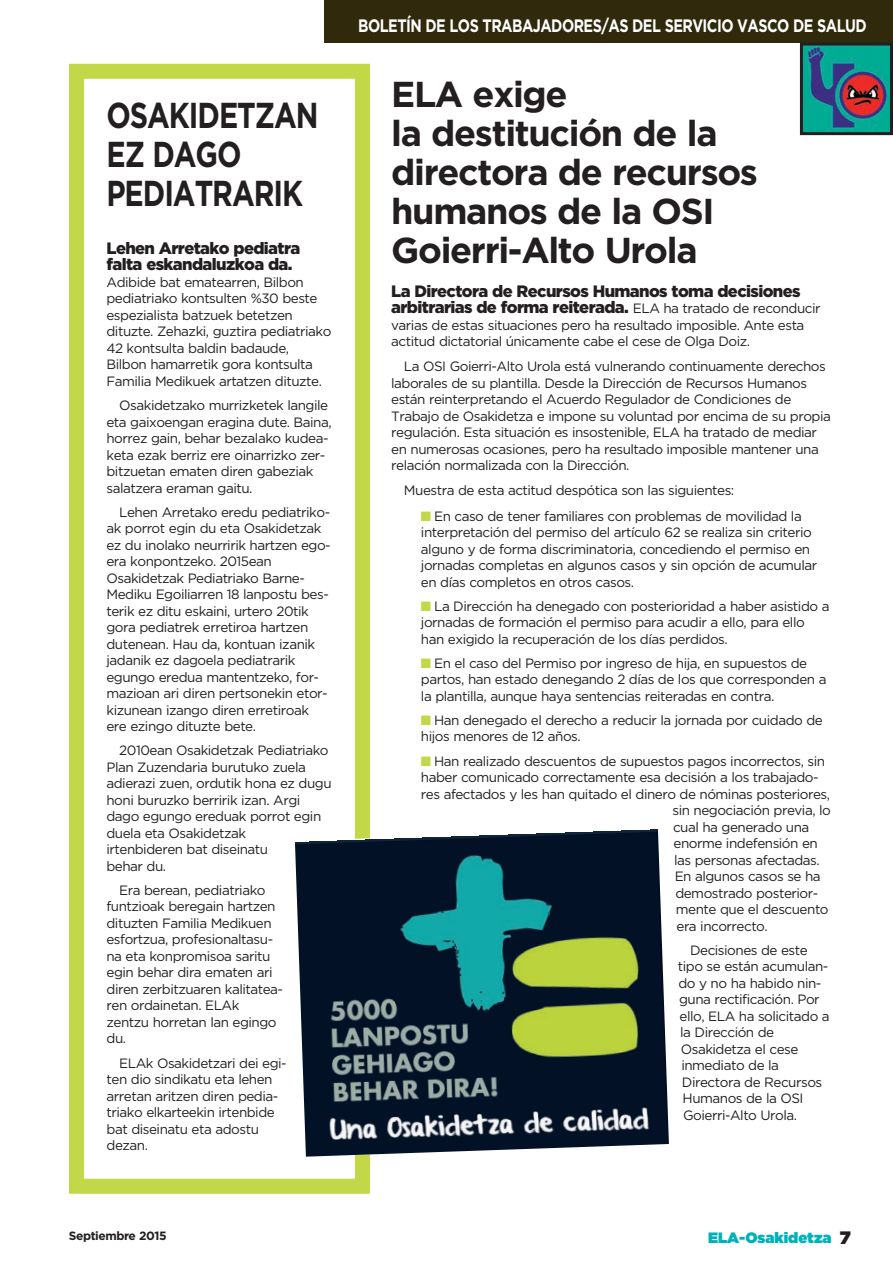
<style>
.page{position:relative;width:893px;height:1263px;background:#fff}
.page>*{position:absolute;margin:0;border:0;box-sizing:border-box;transform-origin:0 0}
.t1{font:700 36px/39px "Gotham";letter-spacing:-.035em;color:#231f20}
.t2{font:700 36px/39px "Gotham";letter-spacing:-.035em;color:#231f20;scale:.8 1}
.t3{font:700 18px "Gotham";letter-spacing:-.035em;color:#fff;scale:.8 1}
.t4{font:900 16.5px/16.5px "Gotham";letter-spacing:-.035em;color:#231f20}
.t5{font:15px "Gotham Ultra";color:#00b1b9}
.t6{font:13.5px/16.5px "Gotham";letter-spacing:-.035em;color:#231f20}
.t7{font:700 12px "Gotham";letter-spacing:-.035em;color:#231f20}
.s1{font-weight:400;font-size:13.5px}
.s2{color:#c2d846}
.s3{font-size:18px;color:#231f20}
</style>
<div class="page">
<div style="left:324px;top:0;width:569px;height:43px;background:#31290c"></div>
<img style="left:804px;top:47px;width:85px;height:84px">
<div style="left:800px;top:43px;width:93px;height:92px;border:3px solid #231f20"></div>
<div style="left:69px;top:64px;width:301px;height:1130px;border:15px solid #c2d846"></div>
<img style="left:295px;top:829px;width:374px;height:328px">
<h1 class="t2" style="left:106px;top:94px;width:267px">OSAKIDETZAN<br>EZ DAGO<br>PEDIATRARIK</h1>
<p class="t4" style="left:106px;top:239px;width:195px">Lehen Arretako pediatra falta eskandaluzkoa da.</p>
<p class="t6" style="left:106px;top:274px;width:226px">Adibide bat ematearren, Bilbon pediatriako kontsulten %30 beste espezialista batzuek betetzen dituzte. Zehazki, guztira pediatriako 42 kontsulta baldin badaude, Bilbon hamarretik gora kontsulta Familia Medikuek artatzen dituzte.</p>
<p class="t6" style="left:106px;top:397px;width:227px;text-indent:13px">Osakidetzako murrizketek langile eta gaixoengan eragina dute. Baina, horrez gain, behar bezalako kudea&shy;keta ezak berriz ere oinarrizko zer&shy;bitzuetan ematen diren gabeziak salatzera eraman gaitu.</p>
<p class="t6" style="left:106px;top:503px;width:226px;text-indent:13px">Lehen Arretako eredu pediatriko&shy;ak porrot egin du eta Osakidetzak ez du inolako neurririk hartzen ego&shy;era konpontzeko. 2015ean Osakidetzak Pediatriako Barne-Mediku Egoiliarren 18 lanpostu bes&shy;terik ez ditu eskaini, urtero 20tik gora pediatrek erretiroa hartzen dutenean. Hau da, kontuan izanik jadanik ez dagoela pediatrarik egungo eredua mantentzeko, for&shy;mazioan ari diren pertsonekin etor&shy;kizunean izango diren erretiroak ere ezingo dituzte bete.</p>
<p class="t6" style="left:106px;top:742px;width:227px;text-indent:13px">2010ean Osakidetzak Pediatriako<br>Plan Zuzendaria burutuko zuela adierazi zuen, ordutik hona ez dugu honi buruzko berririk izan. Argi dago egungo ereduak porrot egin duela eta Osakidetzak<br>irtenbideren bat diseinatu<br>behar du.</p>
<p class="t6" style="left:106px;top:882px;width:178px;text-indent:13px">Era berean, pediatriako funtzioak beregain hartzen dituzten Familia Medikuen esfortzua, profesionaltasu&shy;na eta konpromisoa saritu egin behar dira ematen ari diren zerbitzuaren kalitatea&shy;ren ordainetan. ELAk zentzu horretan lan egingo du.</p>
<p class="t6" style="left:107px;top:1054px;width:182px;text-indent:13px">ELAk Osakidetzari dei egi&shy;ten dio sindikatu eta lehen arretan aritzen diren pedia&shy;triako elkarteekin irtenbide bat diseinatu eta adostu dezan.</p>
<h2 class="t3" style="left:358px;top:15px;width:637px">BOLETÍN DE LOS TRABAJADORES/AS DEL SERVICIO VASCO DE SALUD</h2>
<h1 class="t1" style="left:391px;top:74px;width:368px">ELA exige<br>la destitución de la directora de recursos humanos de la OSI<br>Goierri-Alto Urola</h1>
<p class="t4" style="left:391px;top:282px;width:431px">La Directora de Recursos Humanos toma decisiones arbitrarias de forma reiterada. <span class="s1">ELA ha tratado de reconducir</span></p>
<p class="t6" style="left:391px;top:317px;width:415px">varias de estas situaciones pero ha resultado imposible. Ante esta actitud dictatorial únicamente cabe el cese de Olga Doiz.</p>
<p class="t6" style="left:391px;top:358px;width:441px;text-indent:13px">La OSI Goierri-Alto Urola está vulnerando continuamente derechos laborales de su plantilla. Desde la Dirección de Recursos Humanos están reinterpretando el Acuerdo Regulador de Condiciones de Trabajo de Osakidetza e impone su voluntad por encima de su propia regulación. Esta situación es insostenible, ELA ha tratado de mediar en numerosas ocasiones, pero ha resultado imposible mantener una relación normalizada con la Dirección.</p>
<p class="t6" style="left:404px;top:482px;width:332px">Muestra de esta actitud despótica son las siguientes:</p>
<p class="t6" style="left:421px;top:507px;width:398px"><span class="s2">■</span> En caso de tener familiares con problemas de movilidad la interpretación del permiso del artículo 62 se realiza sin criterio alguno y de forma discriminatoria, concediendo el permiso en jornadas completas en algunos casos y sin opción de acumular en días completos en otros casos.</p>
<p class="t6" style="left:421px;top:597px;width:410px"><span class="s2">■</span> La Dirección ha denegado con posterioridad a haber asistido a jornadas de formación el permiso para acudir a ello, para ello han exigido la recuperación de los días perdidos.</p>
<p class="t6" style="left:421px;top:655px;width:407px"><span class="s2">■</span> En el caso del Permiso por ingreso de hija, en supuestos de partos, han estado denegando 2 días de los que corresponden a la plantilla, aunque haya sentencias reiteradas en contra.</p>
<p class="t6" style="left:421px;top:712px;width:403px"><span class="s2">■</span> Han denegado el derecho a reducir la jornada por cuidado de hijos menores de 12 años.</p>
<p class="t6" style="left:421px;top:752px;width:406px"><span class="s2">■</span> Han realizado descuentos de supuestos pagos incorrectos, sin</p>
<p class="t6" style="left:421px;top:769px;width:399px">haber comunicado correctamente esa decisión a los trabajado-</p>
<p class="t6" style="left:421px;top:785px;width:411px">res afectados y les han quitado el dinero de nóminas posteriores,</p>
<p class="t6" style="left:672px;top:802px;width:160px">sin negociación previa, lo</p>
<p class="t6" style="left:673px;top:818px;width:138px">cual ha generado una</p>
<p class="t6" style="left:674px;top:835px;width:146px">enorme indefensión en</p>
<p class="t6" style="left:674px;top:851px;width:147px">las personas afectadas.</p>
<p class="t6" style="left:675px;top:868px;width:147px">En algunos casos se ha</p>
<p class="t6" style="left:675px;top:884px;width:144px">demostrado posterior-</p>
<p class="t6" style="left:676px;top:901px;width:154px">mente que el descuento</p>
<p class="t6" style="left:676px;top:917px;width:93px">era incorrecto.</p>
<p class="t6" style="left:690px;top:941px;width:119px">Decisiones de este</p>
<p class="t6" style="left:678px;top:958px;width:152px">tipo se están acumulan-</p>
<p class="t6" style="left:678px;top:974px;width:144px">do y no ha habido nin-</p>
<p class="t6" style="left:679px;top:991px;width:142px">guna rectificación. Por</p>
<p class="t6" style="left:680px;top:1007px;width:152px">ello, ELA ha solicitado a</p>
<p class="t6" style="left:680px;top:1024px;width:96px">la Dirección de</p>
<p class="t6" style="left:681px;top:1040px;width:119px">Osakidetza el cese</p>
<p class="t6" style="left:681px;top:1057px;width:99px">inmediato de la</p>
<p class="t6" style="left:682px;top:1073px;width:142px">Directora de Recursos</p>
<p class="t6" style="left:683px;top:1090px;width:122px">Humanos de la OSI</p>
<p class="t6" style="left:683px;top:1106px;width:116px">Goierri-Alto Urola.</p>
<p class="t7" style="left:69px;top:1229px;width:99px">Septiembre 2015</p>
<p class="t5" style="left:708px;top:1229px;width:144px">ELA-Osakidetza <span class="s3">7</span></p>
</div>
